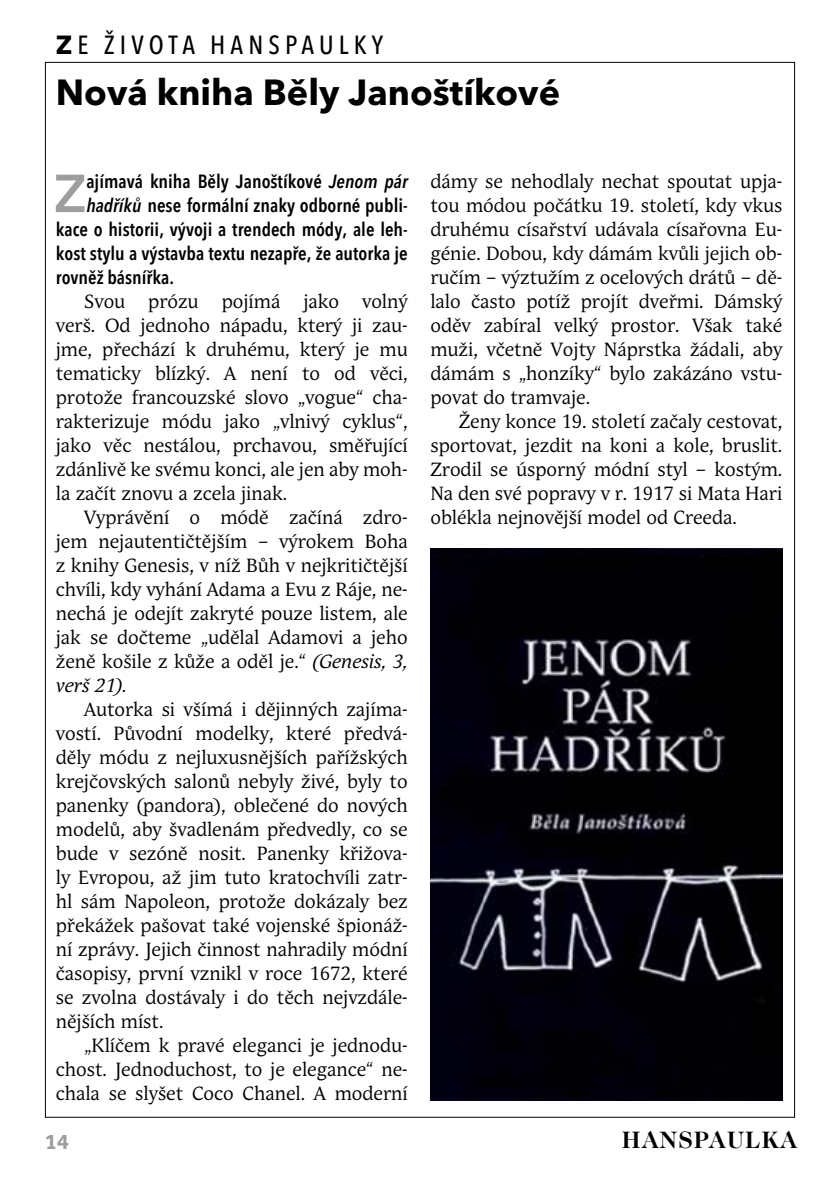
<style>
.page{position:relative;width:840px;height:1191px;background:#fff}
.page>*{position:absolute;margin:0;border:0;box-sizing:border-box;transform-origin:0 0}
.t1{font:600 52.8px "Avenir Next LT Pro";color:#9d9d9c}
.t2{font:700 36px "Avenir Next LT Pro";color:#000}
.t3{font:500 condensed 26px "Avenir Next LT Pro";letter-spacing:.2em;color:#000}
.t4{font:700 24px "Caslon 224 Std";letter-spacing:.05em;color:#000}
.t5{font:700 20px "Trivia Sans";color:#9d9d9c}
.t6{font:19px/24px "Andulka Book Pro";color:#000;text-align:justify}
.t7{font:600 condensed 19px "Avenir Next LT Pro";color:#000}
.s1{font-weight:700;font-stretch:normal}
.s2{font-style:italic}
</style>
<div class="page">
<img style="left:430px;top:548px;width:351px;height:552px">
<h3 class="t3" style="left:56px;top:29px;width:329px"><span class="s1">Z</span>E ŽIVOTA HANSPAULKY</h3>
<h2 class="t2" style="left:56px;top:71px;width:505px">Nová kniha Běly Janoštíkové</h2>
<h1 class="t1" style="left:54px;top:162px;width:34px">Z</h1>
<p class="t7" style="left:86px;top:170px;width:323px">ajímavá kniha Běly Janoštíkové <span class="s2">Jenom pár</span></p>
<p class="t7" style="left:86px;top:194px;width:323px"><span class="s2">hadříků</span> nese formální znaky odborné publi-</p>
<p class="t7" style="left:56px;top:218px;width:353px">kace o historii, vývoji a trendech módy, ale leh-</p>
<p class="t7" style="left:56px;top:242px;width:353px">kost stylu a výstavba textu nezapře, že autorka je</p>
<p class="t7" style="left:56px;top:266px;width:120px">rovněž básnířka.</p>
<p class="t6" style="left:56px;top:289px;width:353px;text-indent:28px">Svou prózu pojímá jako volný verš. Od jednoho nápadu, který ji zau&shy;jme, přechází k druhému, který je mu tematicky blízký. A není to od věci, protože francouzské slovo „vogue“ cha&shy;rakterizuje módu jako „vlnivý cyklus“, jako věc nestálou, prchavou, směřující zdánlivě ke svému konci, ale jen aby moh&shy;la začít znovu a zcela jinak.</p>
<p class="t6" style="left:56px;top:505px;width:353px;text-indent:28px">Vyprávění o módě začíná zdro&shy;jem nejautentičtějším – výrokem Boha z knihy Genesis, v níž Bůh v nejkritičtější chvíli, kdy vyhání Adama a Evu z Ráje, ne&shy;nechá je odejít zakryté pouze listem, ale jak se dočteme „udělal Adamovi a jeho ženě košile z kůže a oděl je.“ <span class="s2">(Genesis, 3, verš 21).</span></p>
<p class="t6" style="left:56px;top:697px;width:353px;text-indent:28px">Autorka si všímá i dějinných zajíma&shy;vostí. Původní modelky, které předvá&shy;děly módu z nejluxusnějších pařížských krejčovských salonů nebyly živé, byly to panenky (pandora), oblečené do nových modelů, aby švadlenám předvedly, co se bude v sezóně nosit. Panenky křižova&shy;ly Evropou, až jim tuto kratochvíli zatr&shy;hl sám Napoleon, protože dokázaly bez překážek pašovat také vojenské špionáž&shy;ní zprávy. Jejich činnost nahradily módní časopisy, první vznikl v roce 1672, které se zvolna dostávaly i do těch nejvzdále&shy;nějších míst.</p>
<p class="t6" style="left:56px;top:1033px;width:353px;text-indent:28px">„Klíčem k pravé eleganci je jednodu&shy;chost. Jednoduchost, to je elegance“ ne&shy;chala se slyšet Coco Chanel. A moderní</p>
<p class="t6" style="left:430px;top:169px;width:353px">dámy se nehodlaly nechat spoutat upja&shy;tou módou počátku 19. století, kdy vkus druhému císařství udávala císařovna Eu&shy;génie. Dobou, kdy dámám kvůli jejich ob&shy;ručím – výztužím z ocelových drátů – dě&shy;lalo často potíž projít dveřmi. Dámský oděv zabíral velký prostor. Však také muži, včetně Vojty Náprstka žádali, aby dámám s „honzíky“ bylo zakázáno vstu&shy;povat do tramvaje.</p>
<p class="t6" style="left:430px;top:409px;width:353px;text-indent:28px">Ženy konce 19. století začaly cestovat, sportovat, jezdit na koni a kole, bruslit.<br>Zrodil se úsporný módní styl – kostým.<br>Na den své popravy v r. 1917 si Mata Hari oblékla nejnovější model od Creeda.</p>
<p class="t5" style="left:44px;top:1131px;width:26px">14</p>
<p class="t4" style="left:621px;top:1125px;width:176px">HANSPAULKA</p>
</div>
